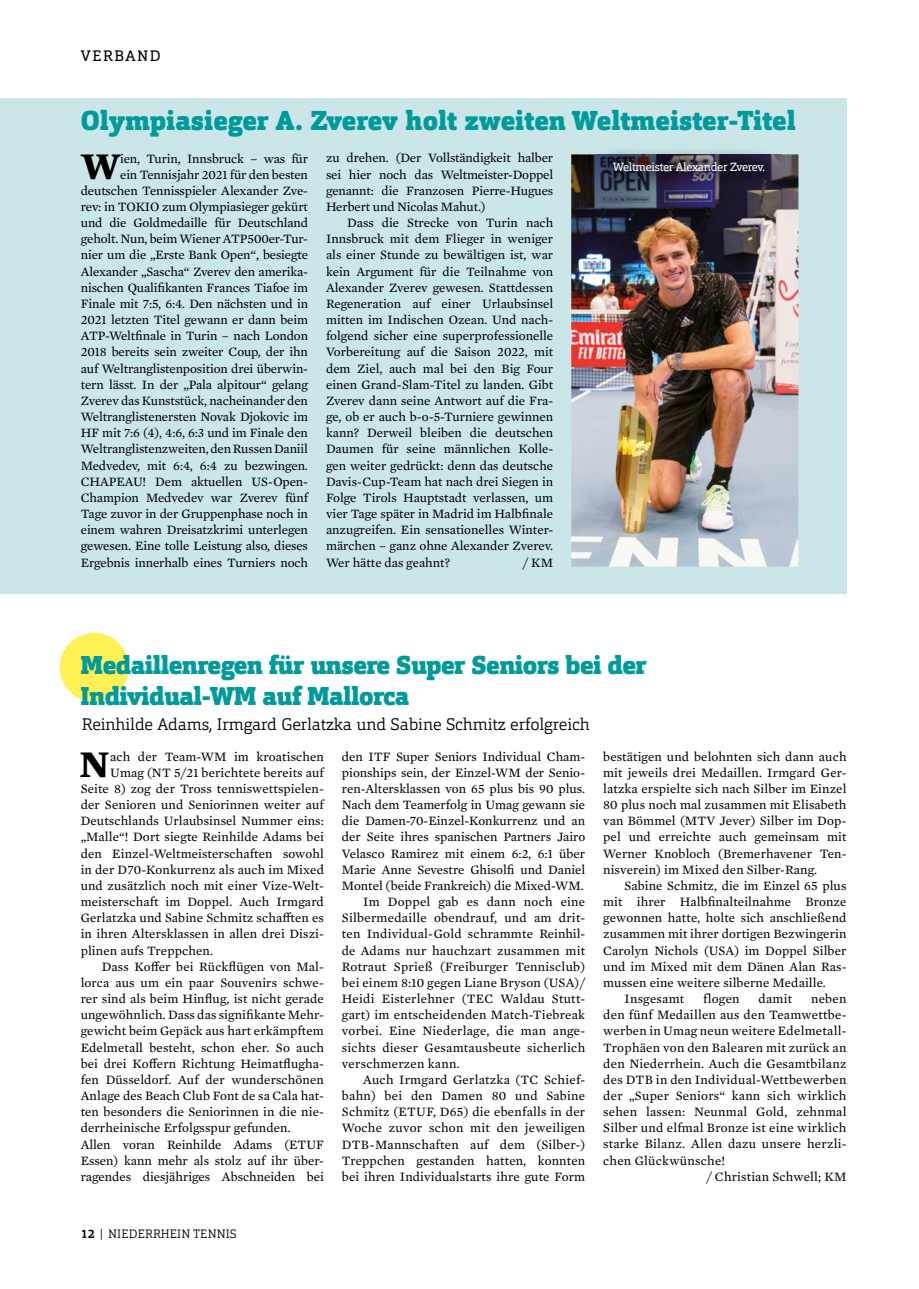
<style>
.page{position:relative;width:919px;height:1289px;background:#fff}
.page>*{position:absolute;margin:0;border:0;box-sizing:border-box;transform-origin:0 0}
.t1{font:700 38.4px "Mercury Text G2";color:#000}
.t2{font:900 27px "Orgon Slab";color:#009a9b}
.t3{font:900 25.5px/31.5px "Orgon Slab";letter-spacing:-.025em;color:#009a9b}
.t4{font:300 16.5px "Orgon Slab";letter-spacing:-.01em;color:#000}
.t5{font:15px "Orgon Slab";letter-spacing:.11em;color:#000}
.t6{font:13.05px/16.2px "Mercury Text G2";letter-spacing:.01em;color:#000;text-align:justify}
.t7{font:13.05px/16.2px "Mercury Text G2";letter-spacing:-.01em;color:#000;text-align:right}
.t8{font:300 12px "Orgon Slab";letter-spacing:.01em;color:#000}
.t9{font:11.7px "Orgon Slab";letter-spacing:-.025em;color:#fff}
.s1{font-weight:700}
</style>
<div class="page">
<div style="left:60px;top:632px;width:69px;height:70px;background:#fff055;border-radius:50%"></div>
<div style="left:0;top:98px;width:846px;height:495px;background:#cae6e8"></div>
<img style="left:571px;top:154px;width:227px;height:412px">
<img style="left:595px;top:150px;width:186px;height:39px">
<p class="t5" style="left:81px;top:46px;width:81px">VERBAND</p>
<h2 class="t2" style="left:81px;top:103px;width:716px">Olympiasieger A. Zverev holt zweiten Weltmeister-Titel</h2>
<p class="t9" style="left:612px;top:160px;width:154px">Weltmeister Alexander Zverev.</p>
<p class="t7" style="left:81px;top:149px;width:229px">ien, Turin, Innsbruck – was für<br>ein Tennisjahr 2021 für den besten deutschen Tennisspieler Alexander Zve&shy;rev: in TOKIO zum Olympiasieger gekürt und die Goldmedaille für Deutschland geholt. Nun, beim Wiener ATP500er-Tur&shy;nier um die „Erste Bank Open“, besiegte Alexander „Sascha“ Zverev den amerika&shy;nischen Qualifikanten Frances Tiafoe im Finale mit 7:5, 6:4. Den nächsten und in 2021 letzten Titel gewann er dann beim ATP-Weltfinale in Turin – nach London 2018 bereits sein zweiter Coup, der ihn auf Weltranglistenposition drei überwin&shy;tern lässt. In der „Pala alpitour“ gelang Zverev das Kunststück, nacheinander den Weltranglistenersten Novak Djokovic im HF mit 7:6 (4), 4:6, 6:3 und im Finale den Weltranglistenzweiten, den Russen Daniil Medvedev, mit 6:4, 6:4 zu bezwingen.<br>CHAPEAU! Dem aktuellen US-Open-Champion Medvedev war Zverev fünf Tage zuvor in der Gruppenphase noch in einem wahren Dreisatzkrimi unterlegen gewesen. Eine tolle Leistung also, dieses Ergebnis innerhalb eines Turniers noch</p>
<p class="t6" style="left:326px;top:149px;width:229px">zu drehen. (Der Vollständigkeit halber sei hier noch das Weltmeister-Doppel genannt: die Franzosen Pierre-Hugues Herbert und Nicolas Mahut.)</p>
<h1 class="t1" style="left:81px;top:137px;width:41px">W</h1>
<p class="t6" style="left:326px;top:214px;width:229px;text-indent:21px">Dass die Strecke von Turin nach Innsbruck mit dem Flieger in weniger als einer Stunde zu bewältigen ist, war kein Argument für die Teilnahme von Alexander Zverev gewesen. Stattdessen Regeneration auf einer Urlaubsinsel mitten im Indischen Ozean. Und nach&shy;folgend sicher eine superprofessionelle Vorbereitung auf die Saison 2022, mit dem Ziel, auch mal bei den Big Four einen Grand-Slam-Titel zu landen. Gibt Zverev dann seine Antwort auf die Fra&shy;ge, ob er auch b-o-5-Turniere gewinnen kann? Derweil bleiben die deutschen Daumen für seine männlichen Kolle&shy;gen weiter gedrückt: denn das deutsche Davis-Cup-Team hat nach drei Siegen in Folge Tirols Hauptstadt verlassen, um vier Tage später in Madrid im Halbfinale anzugreifen. Ein sensationelles Winter&shy;märchen – ganz ohne Alexander Zverev.<br>Wer hätte das geahnt?</p>
<p class="t6" style="left:522px;top:553px;width:32px">/ KM</p>
<h3 class="t3" style="left:81px;top:649px;width:567px">Medaillenregen für unsere Super Seniors bei der<br>Individual-WM auf Mallorca</h3>
<p class="t4" style="left:82px;top:714px;width:509px">Reinhilde Adams, Irmgard Gerlatzka und Sabine Schmitz erfolgreich</p>
<h1 class="t1" style="left:79px;top:735px;width:32px">N</h1>
<p class="t6" style="left:110px;top:747px;width:215px">ach der Team-WM im kroatischen</p>
<p class="t6" style="left:110px;top:763px;width:215px">Umag (NT 5/21 berichtete bereits auf</p>
<p class="t6" style="left:81px;top:779px;width:245px">Seite 8) zog der Tross tenniswettspielen-</p>
<p class="t6" style="left:81px;top:796px;width:245px">der Senioren und Seniorinnen weiter auf</p>
<p class="t6" style="left:81px;top:812px;width:245px">Deutschlands Urlaubsinsel Nummer eins:</p>
<p class="t6" style="left:81px;top:828px;width:245px">„Malle“! Dort siegte Reinhilde Adams bei</p>
<p class="t6" style="left:81px;top:844px;width:245px">den Einzel-Weltmeisterschaften sowohl</p>
<p class="t6" style="left:81px;top:860px;width:245px">in der D70-Konkurrenz als auch im Mixed</p>
<p class="t6" style="left:81px;top:876px;width:245px">und zusätzlich noch mit einer Vize-Welt-</p>
<p class="t6" style="left:81px;top:893px;width:245px">meisterschaft im Doppel. Auch Irmgard</p>
<p class="t6" style="left:81px;top:909px;width:245px">Gerlatzka und Sabine Schmitz schafften es</p>
<p class="t6" style="left:81px;top:925px;width:245px">in ihren Altersklassen in allen drei Diszi-</p>
<p class="t6" style="left:81px;top:941px;width:134px">plinen aufs Treppchen.</p>
<p class="t6" style="left:102px;top:957px;width:223px">Dass Koffer bei Rückflügen von Mal-</p>
<p class="t6" style="left:81px;top:973px;width:245px">lorca aus um ein paar Souvenirs schwe-</p>
<p class="t6" style="left:81px;top:989px;width:245px">rer sind als beim Hinflug, ist nicht gerade</p>
<p class="t6" style="left:81px;top:1006px;width:245px">ungewöhnlich. Dass das signifikante Mehr-</p>
<p class="t6" style="left:81px;top:1022px;width:245px">gewicht beim Gepäck aus hart erkämpftem</p>
<p class="t6" style="left:81px;top:1038px;width:245px">Edelmetall besteht, schon eher. So auch</p>
<p class="t6" style="left:81px;top:1054px;width:245px">bei drei Koffern Richtung Heimatflugha-</p>
<p class="t6" style="left:81px;top:1070px;width:245px">fen Düsseldorf. Auf der wunderschönen</p>
<p class="t6" style="left:81px;top:1086px;width:245px">Anlage des Beach Club Font de sa Cala hat-</p>
<p class="t6" style="left:81px;top:1103px;width:245px">ten besonders die Seniorinnen in die nie-</p>
<p class="t6" style="left:81px;top:1119px;width:212px">derrheinische Erfolgsspur gefunden.</p>
<p class="t6" style="left:81px;top:1135px;width:245px">Allen voran Reinhilde Adams (ETUF</p>
<p class="t6" style="left:81px;top:1151px;width:245px">Essen) kann mehr als stolz auf ihr über-</p>
<p class="t6" style="left:81px;top:1167px;width:245px">ragendes diesjähriges Abschneiden bei</p>
<p class="t6" style="left:342px;top:747px;width:245px">den ITF Super Seniors Individual Cham-</p>
<p class="t6" style="left:342px;top:763px;width:245px">pionships sein, der Einzel-WM der Senio-</p>
<p class="t6" style="left:342px;top:779px;width:245px">ren-Altersklassen von 65 plus bis 90 plus.</p>
<p class="t6" style="left:342px;top:796px;width:245px">Nach dem Teamerfolg in Umag gewann sie</p>
<p class="t6" style="left:342px;top:812px;width:245px">die Damen-70-Einzel-Konkurrenz und an</p>
<p class="t6" style="left:342px;top:828px;width:245px">der Seite ihres spanischen Partners Jairo</p>
<p class="t6" style="left:342px;top:844px;width:245px">Velasco Ramirez mit einem 6:2, 6:1 über</p>
<p class="t6" style="left:342px;top:860px;width:245px">Marie Anne Sevestre Ghisolfi und Daniel</p>
<p class="t6" style="left:342px;top:876px;width:243px">Montel (beide Frankreich) die Mixed-WM.</p>
<p class="t6" style="left:363px;top:893px;width:223px">Im Doppel gab es dann noch eine</p>
<p class="t6" style="left:342px;top:909px;width:245px">Silbermedaille obendrauf, und am drit-</p>
<p class="t6" style="left:342px;top:925px;width:245px">ten Individual-Gold schrammte Reinhil-</p>
<p class="t6" style="left:342px;top:941px;width:245px">de Adams nur hauchzart zusammen mit</p>
<p class="t6" style="left:342px;top:957px;width:245px">Rotraut Sprieß (Freiburger Tennisclub)</p>
<p class="t6" style="left:342px;top:973px;width:245px">bei einem 8:10 gegen Liane Bryson (USA)/</p>
<p class="t6" style="left:342px;top:989px;width:245px">Heidi Eisterlehner (TEC Waldau Stutt-</p>
<p class="t6" style="left:342px;top:1006px;width:245px">gart) im entscheidenden Match-Tiebreak</p>
<p class="t6" style="left:342px;top:1022px;width:245px">vorbei. Eine Niederlage, die man ange-</p>
<p class="t6" style="left:342px;top:1038px;width:245px">sichts dieser Gesamtausbeute sicherlich</p>
<p class="t6" style="left:342px;top:1054px;width:119px">verschmerzen kann.</p>
<p class="t6" style="left:363px;top:1070px;width:223px">Auch Irmgard Gerlatzka (TC Schief-</p>
<p class="t6" style="left:342px;top:1086px;width:245px">bahn) bei den Damen 80 und Sabine</p>
<p class="t6" style="left:342px;top:1103px;width:245px">Schmitz (ETUF, D65) die ebenfalls in der</p>
<p class="t6" style="left:342px;top:1119px;width:245px">Woche zuvor schon mit den jeweiligen</p>
<p class="t6" style="left:342px;top:1135px;width:245px">DTB-Mannschaften auf dem (Silber-)</p>
<p class="t6" style="left:342px;top:1151px;width:245px">Treppchen gestanden hatten, konnten</p>
<p class="t6" style="left:342px;top:1167px;width:245px">bei ihren Individualstarts ihre gute Form</p>
<p class="t6" style="left:603px;top:747px;width:245px">bestätigen und belohnten sich dann auch mit jeweils drei Medaillen. Irmgard Ger&shy;latzka erspielte sich nach Silber im Einzel 80 plus noch mal zusammen mit Elisabeth van Bömmel (MTV Jever) Silber im Dop&shy;pel und erreichte auch gemeinsam mit Werner Knobloch (Bremerhavener Ten&shy;nisverein) im Mixed den Silber-Rang.</p>
<p class="t6" style="left:624px;top:876px;width:223px">Sabine Schmitz, die im Einzel 65 plus</p>
<p class="t6" style="left:603px;top:892px;width:245px">mit ihrer Halbfinalteilnahme Bronze</p>
<p class="t6" style="left:603px;top:909px;width:245px">gewonnen hatte, holte sich anschließend</p>
<p class="t6" style="left:603px;top:925px;width:245px">zusammen mit ihrer dortigen Bezwingerin</p>
<p class="t6" style="left:603px;top:941px;width:245px">Carolyn Nichols (USA) im Doppel Silber</p>
<p class="t6" style="left:603px;top:957px;width:245px">und im Mixed mit dem Dänen Alan Ras-</p>
<p class="t6" style="left:603px;top:973px;width:224px">mussen eine weitere silberne Medaille.</p>
<p class="t6" style="left:624px;top:989px;width:61px">Insgesamt</p>
<p class="t6" style="left:703px;top:989px;width:38px">flogen</p>
<p class="t6" style="left:758px;top:989px;width:35px">damit</p>
<p class="t6" style="left:811px;top:989px;width:37px">neben</p>
<p class="t6" style="left:603px;top:1006px;width:245px">den fünf Medaillen aus den Teamwettbe-</p>
<p class="t6" style="left:603px;top:1022px;width:245px">werben in Umag neun weitere Edelmetall-</p>
<p class="t6" style="left:603px;top:1038px;width:245px">Trophäen von den Balearen mit zurück an</p>
<p class="t6" style="left:603px;top:1054px;width:245px">den Niederrhein. Auch die Gesamtbilanz</p>
<p class="t6" style="left:603px;top:1070px;width:245px">des DTB in den Individual-Wettbewerben</p>
<p class="t6" style="left:603px;top:1086px;width:245px">der „Super Seniors“ kann sich wirklich</p>
<p class="t6" style="left:603px;top:1102px;width:245px">sehen lassen: Neunmal Gold, zehnmal</p>
<p class="t6" style="left:603px;top:1119px;width:245px">Silber und elfmal Bronze ist eine wirklich</p>
<p class="t6" style="left:603px;top:1135px;width:245px">starke Bilanz. Allen dazu unsere herzli-</p>
<p class="t6" style="left:603px;top:1151px;width:123px">chen Glückwünsche!</p>
<p class="t6" style="left:706px;top:1167px;width:142px">/ Christian Schwell; KM</p>
<p class="t8" style="left:81px;top:1226px;width:157px"><span class="s1">12</span> | NIEDERRHEIN TENNIS</p>
</div>
